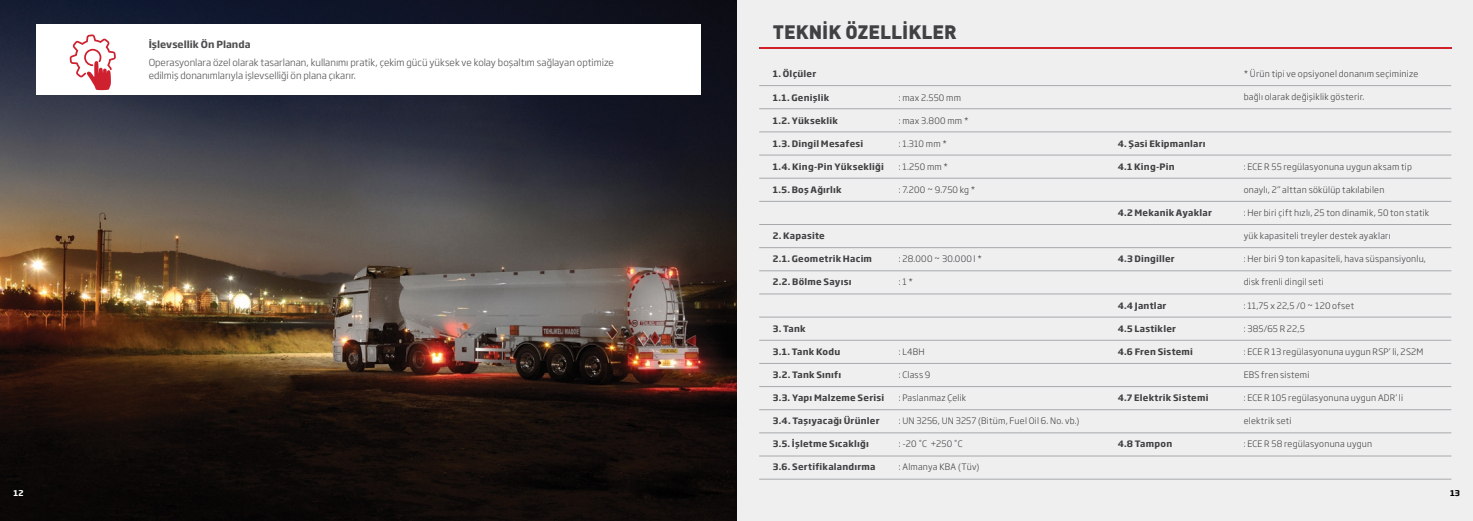
<style>
.page{position:relative;width:1473px;height:521px;background:#fff}
.page>*{position:absolute;margin:0;border:0;box-sizing:border-box;transform-origin:0 0}
.t1{font:900 19.25px "DIN Pro";color:#414042}
.t2{font:300 9.62px/13.1px "Soho Gothic Pro";color:#4f4f51}
.t3{font:700 9.62px "Soho Gothic Pro";color:#4f4f51}
.t4{font:300 8.75px "Soho Gothic Pro";letter-spacing:.02em;color:#414042}
.t5{font:700 8.75px "Soho Gothic Pro";letter-spacing:.03em;color:#414042}
.t6{font:700 7.88px "Soho Gothic Pro";color:#fff}
.t7{font:700 7.88px "Soho Gothic Pro";color:#000}
</style>
<div class="page">
<img style="left:0;top:0;width:737px;height:521px">
<div style="left:36px;top:25px;width:665px;height:70px;background:#fff"></div>
<svg style="left:70px;top:34px;width:46px;height:56px"></svg>
<div style="left:737px;top:0;width:736px;height:521px;background:#efeff0"></div>
<hr style="left:759px;top:85px;width:692px;height:1px;background:#a7a9ac">
<hr style="left:759px;top:108px;width:692px;height:1px;background:#a7a9ac">
<hr style="left:759px;top:132px;width:692px;height:1px;background:#a7a9ac">
<hr style="left:759px;top:155px;width:692px;height:1px;background:#a7a9ac">
<hr style="left:759px;top:178px;width:692px;height:1px;background:#a7a9ac">
<hr style="left:759px;top:201px;width:692px;height:1px;background:#a7a9ac">
<hr style="left:759px;top:224px;width:692px;height:1px;background:#a7a9ac">
<hr style="left:759px;top:247px;width:692px;height:1px;background:#a7a9ac">
<hr style="left:759px;top:270px;width:692px;height:1px;background:#a7a9ac">
<hr style="left:759px;top:294px;width:692px;height:1px;background:#a7a9ac">
<hr style="left:759px;top:317px;width:692px;height:1px;background:#a7a9ac">
<hr style="left:759px;top:340px;width:692px;height:1px;background:#a7a9ac">
<hr style="left:759px;top:363px;width:692px;height:1px;background:#a7a9ac">
<hr style="left:759px;top:386px;width:692px;height:1px;background:#a7a9ac">
<hr style="left:759px;top:409px;width:692px;height:1px;background:#a7a9ac">
<hr style="left:759px;top:432px;width:692px;height:1px;background:#a7a9ac">
<hr style="left:759px;top:455px;width:692px;height:1px;background:#a7a9ac">
<hr style="left:759px;top:479px;width:692px;height:1px;background:#a7a9ac">
<hr style="left:759px;top:48px;width:692px;height:1px;background:#d12027">
<p class="t3" style="left:149px;top:40px;width:103px">İşlevsellik Ön Planda</p>
<p class="t2" style="left:149px;top:57px;width:467px">Operasyonlara özel olarak tasarlanan, kullanımı pratik, çekim gücü yüksek ve kolay boşaltım sağlayan optimize edilmiş donanımlarıyla işlevselliği ön plana çıkarır.</p>
<p class="t6" style="left:14px;top:489px;width:11px">12</p>
<h1 class="t1" style="left:773px;top:25px;width:185px">TEKNİK ÖZELLİKLER</h1>
<p class="t5" style="left:773px;top:70px;width:45px">1. Ölçüler</p>
<p class="t5" style="left:773px;top:94px;width:58px">1.1. Genişlik</p>
<p class="t4" style="left:899px;top:94px;width:64px">: max 2.550 mm</p>
<p class="t5" style="left:773px;top:117px;width:67px">1.2. Yükseklik</p>
<p class="t4" style="left:899px;top:117px;width:71px">: max 3.800 mm *</p>
<p class="t5" style="left:773px;top:140px;width:92px">1.3. Dingil Mesafesi</p>
<p class="t4" style="left:899px;top:140px;width:50px">: 1.310 mm *</p>
<p class="t5" style="left:773px;top:163px;width:113px">1.4. King-Pin Yüksekliği</p>
<p class="t4" style="left:899px;top:163px;width:51px">: 1.250 mm *</p>
<p class="t5" style="left:773px;top:186px;width:70px">1.5. Boş Ağırlık</p>
<p class="t4" style="left:899px;top:186px;width:78px">: 7.200 ~ 9.750 kg *</p>
<p class="t5" style="left:773px;top:232px;width:54px">2. Kapasite</p>
<p class="t5" style="left:773px;top:255px;width:101px">2.1. Geometrik Hacim</p>
<p class="t4" style="left:899px;top:255px;width:85px">: 28.000 ~ 30.000 l *</p>
<p class="t5" style="left:773px;top:278px;width:80px">2.2. Bölme Sayısı</p>
<p class="t4" style="left:899px;top:278px;width:16px">: 1 *</p>
<p class="t5" style="left:773px;top:325px;width:34px">3. Tank</p>
<p class="t5" style="left:773px;top:348px;width:69px">3.1. Tank Kodu</p>
<p class="t4" style="left:899px;top:348px;width:27px">: L4BH</p>
<p class="t5" style="left:773px;top:371px;width:70px">3.2. Tank Sınıfı</p>
<p class="t4" style="left:899px;top:371px;width:33px">: Class 9</p>
<p class="t5" style="left:773px;top:394px;width:113px">3.3. Yapı Malzeme Serisi</p>
<p class="t4" style="left:899px;top:394px;width:69px">: Paslanmaz Çelik</p>
<p class="t5" style="left:773px;top:417px;width:108px">3.4. Taşıyacağı Ürünler</p>
<p class="t4" style="left:899px;top:417px;width:182px">: UN 3256, UN 3257 (Bitüm, Fuel Oil 6. No. vb.)</p>
<p class="t5" style="left:773px;top:440px;width:98px">3.5. İşletme Sıcaklığı</p>
<p class="t4" style="left:899px;top:440px;width:65px">: -20 ˚C +250 ˚C</p>
<p class="t5" style="left:773px;top:463px;width:104px">3.6. Sertifikalandırma</p>
<p class="t4" style="left:899px;top:463px;width:82px">: Almanya KBA (Tüv)</p>
<p class="t4" style="left:1243px;top:70px;width:176px">* Ürün tipi ve opsiyonel donanım seçiminize</p>
<p class="t4" style="left:1243px;top:94px;width:122px">bağlı olarak değişiklik gösterir.</p>
<p class="t5" style="left:1117px;top:140px;width:89px">4. Şasi Ekipmanları</p>
<p class="t5" style="left:1117px;top:163px;width:59px">4.1 King-Pin</p>
<p class="t4" style="left:1243px;top:163px;width:170px">: ECE R 55 regülasyonuna uygun aksam tip</p>
<p class="t4" style="left:1243px;top:186px;width:142px">onaylı, 2” alttan sökülüp takılabilen</p>
<p class="t5" style="left:1117px;top:209px;width:96px">4.2 Mekanik Ayaklar</p>
<p class="t4" style="left:1243px;top:209px;width:187px">: Her biri çift hızlı, 25 ton dinamik, 50 ton statik</p>
<p class="t4" style="left:1243px;top:232px;width:149px">yük kapasiteli treyler destek ayakları</p>
<p class="t5" style="left:1117px;top:255px;width:59px">4.3 Dingiller</p>
<p class="t4" style="left:1243px;top:255px;width:184px">: Her biri 9 ton kapasiteli, hava süspansiyonlu,</p>
<p class="t4" style="left:1243px;top:278px;width:82px">disk frenli dingil seti</p>
<p class="t5" style="left:1117px;top:301px;width:50px">4.4 Jantlar</p>
<p class="t4" style="left:1243px;top:301px;width:112px">: 11,75 x 22,5 /0 ~ 120 ofset</p>
<p class="t5" style="left:1117px;top:324px;width:60px">4.5 Lastikler</p>
<p class="t4" style="left:1243px;top:325px;width:63px">: 385/65 R 22,5</p>
<p class="t5" style="left:1117px;top:348px;width:77px">4.6 Fren Sistemi</p>
<p class="t4" style="left:1243px;top:348px;width:181px">: ECE R 13 regülasyonuna uygun RSP’ li, 2S2M</p>
<p class="t4" style="left:1243px;top:371px;width:67px">EBS fren sistemi</p>
<p class="t5" style="left:1117px;top:394px;width:92px">4.7 Elektrik Sistemi</p>
<p class="t4" style="left:1243px;top:394px;width:161px">: ECE R 105 regülasyonuna uygun ADR’ li</p>
<p class="t4" style="left:1243px;top:417px;width:49px">elektrik seti</p>
<p class="t5" style="left:1117px;top:440px;width:56px">4.8 Tampon</p>
<p class="t4" style="left:1243px;top:440px;width:130px">: ECE R 58 regülasyonuna uygun</p>
<p class="t7" style="left:1450px;top:490px;width:11px">13</p>
</div>
